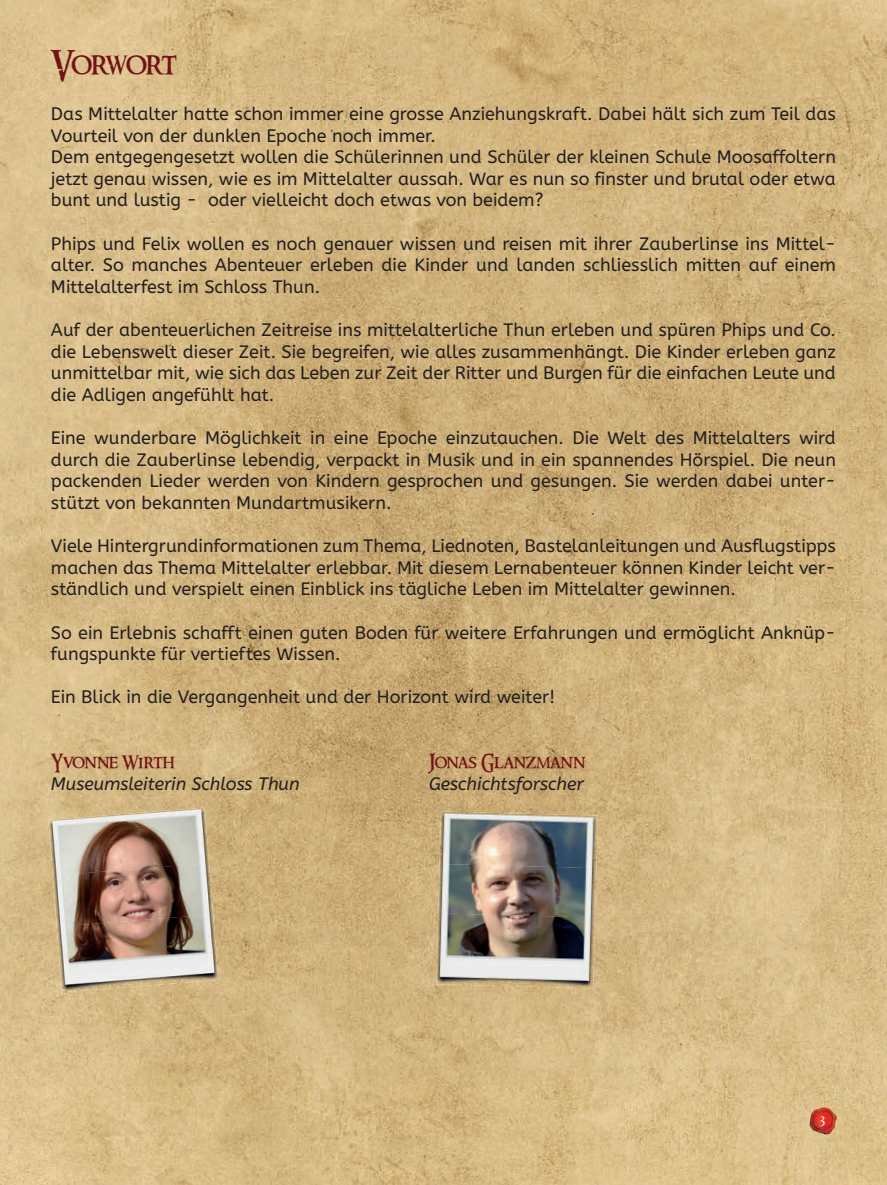
<style>
.page{position:relative;width:887px;height:1185px;background:#fff}
.page>*{position:absolute;margin:0;border:0;box-sizing:border-box;transform-origin:0 0}
.t1{font:500 30px "Ringbearer";letter-spacing:-.055em;color:#711215}
.t2{font:18px/21.6px "A Bee Zee";color:#231f20;text-align:justify}
.t3{font:italic 18px "A Bee Zee";color:#231f20}
.t4{font:500 18px "Ringbearer";color:#711215}
.t5{font:500 16.5px "Ringbearer";color:#fff}
</style>
<div class="page">
<img style="left:0;top:0;width:887px;height:1185px">
<img style="left:807px;top:1105px;width:31px;height:31px">
<img style="left:58px;top:946px;width:160px;height:46px">
<img style="left:48px;top:816px;width:17px;height:130px">
<img style="left:176px;top:807px;width:40px;height:139px">
<img style="left:91px;top:810px;width:85px;height:3px">
<img style="left:57px;top:813px;width:144px;height:62px">
<img style="left:61px;top:863px;width:144px;height:63px">
<img style="left:65px;top:915px;width:144px;height:62px">
<img style="left:440px;top:811px;width:158px;height:47px">
<img style="left:436px;top:854px;width:53px;height:131px">
<img style="left:541px;top:858px;width:56px;height:130px">
<img style="left:489px;top:966px;width:53px;height:21px">
<img style="left:445px;top:814px;width:145px;height:54px">
<img style="left:444px;top:864px;width:145px;height:53px">
<img style="left:443px;top:913px;width:145px;height:53px">
<p class="t1" style="left:51px;top:43px;width:127px">Vorwort</p>
<p class="t2" style="left:51px;top:103px;width:786px;text-align:left">Das Mittelalter hatte schon immer eine grosse Anziehungskraft. Dabei hält sich zum Teil das Vourteil von der dunklen Epoche noch immer.<br>Dem entgegengesetzt wollen die Schülerinnen und Schüler der kleinen Schule Moosaffoltern jetzt genau wissen, wie es im Mittelalter aussah. War es nun so finster und brutal oder etwa bunt und lustig - oder vielleicht doch etwas von beidem?</p>
<p class="t2" style="left:51px;top:233px;width:786px">Phips und Felix wollen es noch genauer wissen und reisen mit ihrer Zauberlinse ins Mittel&shy;alter. So manches Abenteuer erleben die Kinder und landen schliesslich mitten auf einem Mittelalterfest im Schloss Thun.</p>
<p class="t2" style="left:51px;top:319px;width:786px">Auf der abenteuerlichen Zeitreise ins mittelalterliche Thun erleben und spüren Phips und Co. die Lebenswelt dieser Zeit. Sie begreifen, wie alles zusammenhängt. Die Kinder erleben ganz unmittelbar mit, wie sich das Leben zur Zeit der Ritter und Burgen für die einfachen Leute und die Adligen angefühlt hat.</p>
<p class="t2" style="left:51px;top:427px;width:786px">Eine wunderbare Möglichkeit in eine Epoche einzutauchen. Die Welt des Mittelalters wird durch die Zauberlinse lebendig, verpackt in Musik und in ein spannendes Hörspiel. Die neun packenden Lieder werden von Kindern gesprochen und gesungen. Sie werden dabei unter&shy;stützt von bekannten Mundartmusikern.</p>
<p class="t2" style="left:51px;top:535px;width:786px">Viele Hintergrundinformationen zum Thema, Liednoten, Bastelanleitungen und Ausflugstipps machen das Thema Mittelalter erlebbar. Mit diesem Lernabenteuer können Kinder leicht ver&shy;ständlich und verspielt einen Einblick ins tägliche Leben im Mittelalter gewinnen.</p>
<p class="t2" style="left:51px;top:622px;width:786px">So ein Erlebnis schafft einen guten Boden für weitere Erfahrungen und ermöglicht Anknüp&shy;fungspunkte für vertieftes Wissen.</p>
<p class="t2" style="left:51px;top:686px;width:505px">Ein Blick in die Vergangenheit und der Horizont wird weiter!</p>
<p class="t4" style="left:51px;top:749px;width:126px">Yvonne Wirth</p>
<p class="t4" style="left:429px;top:749px;width:157px">Jonas Glanzmann</p>
<p class="t3" style="left:51px;top:773px;width:250px">Museumsleiterin Schloss Thun</p>
<p class="t3" style="left:429px;top:773px;width:156px">Geschichtsforscher</p>
<p class="t5" style="left:818px;top:1108px;width:10px">3</p>
</div>
